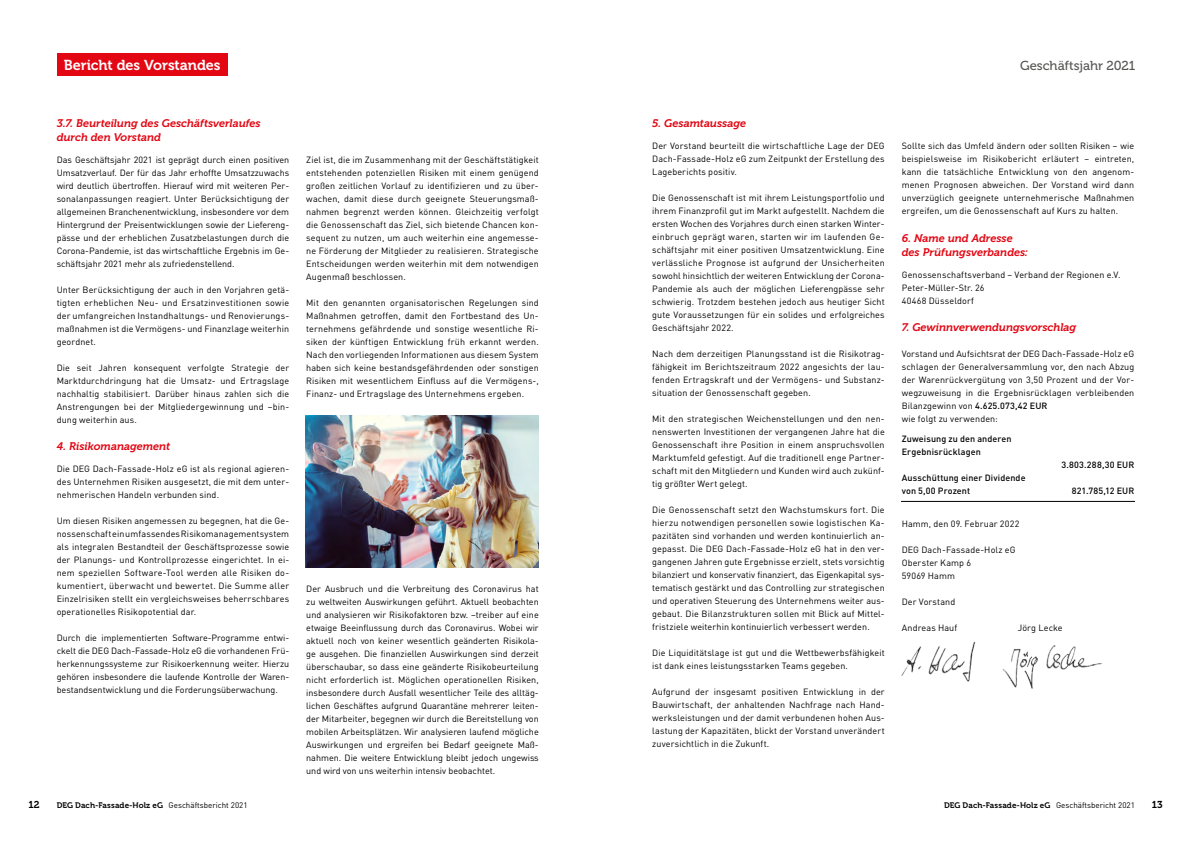
<style>
.page{position:relative;width:1191px;height:842px;background:#fff}
.page>*{position:absolute;margin:0;border:0;box-sizing:border-box;transform-origin:0 0}
.t1{font:14.4px "Museo 700";letter-spacing:-.005em;color:#fff}
.t2{font:13px "Museo 500";letter-spacing:-.005em;color:#575756}
.t3{font:italic 11px "Museo 700";color:#e30613}
.t4{font:10px "Museo 700";color:#000}
.t5{font:9px/13px "DIN";letter-spacing:.01em;color:#000;text-align:justify}
.t6{font:500 9px/13px "DIN";letter-spacing:.01em;color:#000}
.t7{font:8px "Museo 700";letter-spacing:.01em;color:#000}
.s1{font-weight:500}
.s2{font-family:"DIN"}
</style>
<div class="page">
<img style="left:901px;top:641px;width:75px;height:41px">
<img style="left:1002px;top:645px;width:100px;height:44px">
<div style="left:57px;top:53px;width:171px;height:23px;background:#e30613"></div>
<img style="left:305px;top:415px;width:233px;height:152px">
<hr style="left:901px;top:501px;width:234px;height:1px;background:#000">
<p class="t1" style="left:64px;top:57px;width:158px">Bericht des Vorstandes</p>
<p class="t2" style="left:1020px;top:58px;width:117px">Geschäftsjahr 2021</p>
<p class="t3" style="left:57px;top:117px;width:205px">3.7. Beurteilung des Geschäftsverlaufes</p>
<p class="t3" style="left:57px;top:131px;width:106px">durch den Vorstand</p>
<p class="t5" style="left:57px;top:153px;width:234px">Das Geschäftsjahr 2021 ist geprägt durch einen positiven Umsatzverlauf. Der für das Jahr erhoffte Umsatzzuwachs wird deutlich übertroffen. Hierauf wird mit weiteren Per&shy;sonalanpassungen reagiert. Unter Berücksichtigung der allgemeinen Branchenentwicklung, insbesondere vor dem Hintergrund der Preisentwicklungen sowie der Liefereng&shy;pässe und der erheblichen Zusatzbelastungen durch die Corona-Pandemie, ist das wirtschaftliche Ergebnis im Ge&shy;schäftsjahr 2021 mehr als zufriedenstellend.</p>
<p class="t5" style="left:57px;top:283px;width:234px">Unter Berücksichtigung der auch in den Vorjahren getä&shy;tigten erheblichen Neu- und Ersatzinvestitionen sowie der umfangreichen Instandhaltungs- und Renovierungs&shy;maßnahmen ist die Vermögens- und Finanzlage weiterhin geordnet.</p>
<p class="t5" style="left:57px;top:361px;width:234px">Die seit Jahren konsequent verfolgte Strategie der Marktdurchdringung hat die Umsatz- und Ertragslage nachhaltig stabilisiert. Darüber hinaus zahlen sich die Anstrengungen bei der Mitgliedergewinnung und –bin&shy;dung weiterhin aus.</p>
<p class="t3" style="left:57px;top:440px;width:115px">4. Risikomanagement</p>
<p class="t5" style="left:57px;top:462px;width:234px">Die DEG Dach-Fassade-Holz eG ist als regional agieren&shy;des Unternehmen Risiken ausgesetzt, die mit dem unter&shy;nehmerischen Handeln verbunden sind.</p>
<p class="t5" style="left:57px;top:514px;width:234px">Um diesen Risiken angemessen zu begegnen, hat die Ge&shy;nossenschaft ein umfassendes Risikomanagementsystem als integralen Bestandteil der Geschäftsprozesse sowie der Planungs- und Kontrollprozesse eingerichtet. In ei&shy;nem speziellen Software-Tool werden alle Risiken do&shy;kumentiert, überwacht und bewertet. Die Summe aller Einzelrisiken stellt ein vergleichsweises beherrschbares operationelles Risikopotential dar.</p>
<p class="t5" style="left:57px;top:631px;width:234px">Durch die implementierten Software-Programme entwi&shy;ckelt die DEG Dach-Fassade-Holz eG die vorhandenen Frü&shy;herkennungssysteme zur Risikoerkennung weiter. Hierzu gehören insbesondere die laufende Kontrolle der Waren&shy;bestandsentwicklung und die Forderungsüberwachung.</p>
<p class="t5" style="left:306px;top:153px;width:234px">Ziel ist, die im Zusammenhang mit der Geschäftstätigkeit entstehenden potenziellen Risiken mit einem genügend großen zeitlichen Vorlauf zu identifizieren und zu über&shy;wachen, damit diese durch geeignete Steuerungsmaß&shy;nahmen begrenzt werden können. Gleichzeitig verfolgt die Genossenschaft das Ziel, sich bietende Chancen kon&shy;sequent zu nutzen, um auch weiterhin eine angemesse&shy;ne Förderung der Mitglieder zu realisieren. Strategische Entscheidungen werden weiterhin mit dem notwendigen Augenmaß beschlossen.</p>
<p class="t5" style="left:306px;top:296px;width:234px">Mit den genannten organisatorischen Regelungen sind Maßnahmen getroffen, damit den Fortbestand des Un&shy;ternehmens gefährdende und sonstige wesentliche Ri&shy;siken der künftigen Entwicklung früh erkannt werden.<br>Nach den vorliegenden Informationen aus diesem System haben sich keine bestandsgefährdenden oder sonstigen Risiken mit wesentlichem Einfluss auf die Vermögens-, Finanz- und Ertragslage des Unternehmens ergeben.</p>
<p class="t5" style="left:306px;top:582px;width:234px">Der Ausbruch und die Verbreitung des Coronavirus hat zu weltweiten Auswirkungen geführt. Aktuell beobachten und analysieren wir Risikofaktoren bzw. –treiber auf eine etwaige Beeinflussung durch das Coronavirus. Wobei wir aktuell noch von keiner wesentlich geänderten Risikola&shy;ge ausgehen. Die finanziellen Auswirkungen sind derzeit überschaubar, so dass eine geänderte Risikobeurteilung nicht erforderlich ist. Möglichen operationellen Risiken, insbesondere durch Ausfall wesentlicher Teile des alltäg&shy;lichen Geschäftes aufgrund Quarantäne mehrerer leiten&shy;der Mitarbeiter, begegnen wir durch die Bereitstellung von mobilen Arbeitsplätzen. Wir analysieren laufend mögliche Auswirkungen und ergreifen bei Bedarf geeignete Maß&shy;nahmen. Die weitere Entwicklung bleibt jedoch ungewiss und wird von uns weiterhin intensiv beobachtet.</p>
<p class="t3" style="left:652px;top:117px;width:95px">5. Gesamtaussage</p>
<p class="t5" style="left:652px;top:139px;width:234px">Der Vorstand beurteilt die wirtschaftliche Lage der DEG Dach-Fassade-Holz eG zum Zeitpunkt der Erstellung des Lageberichts positiv.</p>
<p class="t5" style="left:652px;top:191px;width:234px">Die Genossenschaft ist mit ihrem Leistungsportfolio und ihrem Finanzprofil gut im Markt aufgestellt. Nachdem die ersten Wochen des Vorjahres durch einen starken Winter&shy;einbruch geprägt waren, starten wir im laufenden Ge&shy;schäftsjahr mit einer positiven Umsatzentwicklung. Eine verlässliche Prognose ist aufgrund der Unsicherheiten sowohl hinsichtlich der weiteren Entwicklung der Corona-Pandemie als auch der möglichen Lieferengpässe sehr schwierig. Trotzdem bestehen jedoch aus heutiger Sicht gute Voraussetzungen für ein solides und erfolgreiches Geschäftsjahr 2022.</p>
<p class="t5" style="left:652px;top:347px;width:234px">Nach dem derzeitigen Planungsstand ist die Risikotrag&shy;fähigkeit im Berichtszeitraum 2022 angesichts der lau&shy;fenden Ertragskraft und der Vermögens- und Substanz&shy;situation der Genossenschaft gegeben.</p>
<p class="t5" style="left:652px;top:412px;width:234px">Mit den strategischen Weichenstellungen und den nen&shy;nenswerten Investitionen der vergangenen Jahre hat die Genossenschaft ihre Position in einem anspruchsvollen Marktumfeld gefestigt. Auf die traditionell enge Partner&shy;schaft mit den Mitgliedern und Kunden wird auch zukünf&shy;tig größter Wert gelegt.</p>
<p class="t5" style="left:652px;top:503px;width:234px">Die Genossenschaft setzt den Wachstumskurs fort. Die hierzu notwendigen personellen sowie logistischen Ka&shy;pazitäten sind vorhanden und werden kontinuierlich an&shy;gepasst. Die DEG Dach-Fassade-Holz eG hat in den ver&shy;gangenen Jahren gute Ergebnisse erzielt, stets vorsichtig bilanziert und konservativ finanziert, das Eigenkapital sys&shy;tematisch gestärkt und das Controlling zur strategischen und operativen Steuerung des Unternehmens weiter aus&shy;gebaut. Die Bilanzstrukturen sollen mit Blick auf Mittel&shy;fristziele weiterhin kontinuierlich verbessert werden.</p>
<p class="t5" style="left:652px;top:646px;width:234px">Die Liquiditätslage ist gut und die Wettbewerbsfähigkeit ist dank eines leistungsstarken Teams gegeben.</p>
<p class="t5" style="left:652px;top:685px;width:234px">Aufgrund der insgesamt positiven Entwicklung in der Bauwirtschaft, der anhaltenden Nachfrage nach Hand&shy;werksleistungen und der damit verbundenen hohen Aus&shy;lastung der Kapazitäten, blickt der Vorstand unverändert zuversichtlich in die Zukunft.</p>
<p class="t5" style="left:901px;top:139px;width:234px">Sollte sich das Umfeld ändern oder sollten Risiken – wie beispielsweise im Risikobericht erläutert – eintreten, kann die tatsächliche Entwicklung von den angenom&shy;menen Prognosen abweichen. Der Vorstand wird dann unverzüglich geeignete unternehmerische Maßnahmen ergreifen, um die Genossenschaft auf Kurs zu halten.</p>
<p class="t3" style="left:901px;top:232px;width:113px">6. Name und Adresse</p>
<p class="t3" style="left:901px;top:246px;width:128px">des Prüfungsverbandes:</p>
<p class="t5" style="left:901px;top:268px;width:220px">Genossenschaftsverband – Verband der Regionen e.V.</p>
<p class="t5" style="left:901px;top:281px;width:84px">Peter-Müller-Str. 26</p>
<p class="t5" style="left:901px;top:294px;width:74px">40468 Düsseldorf</p>
<p class="t3" style="left:901px;top:321px;width:176px">7. Gewinnverwendungsvorschlag</p>
<p class="t5" style="left:901px;top:347px;width:234px">Vorstand und Aufsichtsrat der DEG Dach-Fassade-Holz eG schlagen der Generalversammlung vor, den nach Abzug der Warenrückvergütung von 3,50 Prozent und der Vor&shy;wegzuweisung in die Ergebnisrücklagen verbleibenden Bilanzgewinn von <span class="s1">4.625.073,42 EUR</span></p>
<p class="t5" style="left:901px;top:412px;width:98px">wie folgt zu verwenden:</p>
<p class="t6" style="left:901px;top:431px;width:111px">Zuweisung zu den anderen<br>Ergebnisrücklagen</p>
<p class="t6" style="left:1061px;top:457px;width:74px">3.803.288,30 EUR</p>
<p class="t6" style="left:901px;top:470px;width:125px">Ausschüttung einer Dividende von 5,00 Prozent</p>
<p class="t6" style="left:1071px;top:483px;width:64px">821.785,12 EUR</p>
<p class="t5" style="left:901px;top:517px;width:119px">Hamm, den 09. Februar 2022</p>
<p class="t5" style="left:901px;top:543px;width:115px">DEG Dach-Fassade-Holz eG</p>
<p class="t5" style="left:901px;top:556px;width:71px">Oberster Kamp 6</p>
<p class="t5" style="left:901px;top:569px;width:55px">59069 Hamm</p>
<p class="t5" style="left:901px;top:595px;width:55px">Der Vorstand</p>
<p class="t5" style="left:901px;top:621px;width:57px">Andreas Hauf</p>
<p class="t5" style="left:1017px;top:621px;width:46px">Jörg Lecke</p>
<p class="t4" style="left:28px;top:799px;width:13px">12</p>
<p class="t7" style="left:57px;top:801px;width:192px">DEG Dach-Fassade-Holz eG <span class="s2">Geschäftsbericht 2021</span></p>
<p class="t7" style="left:944px;top:801px;width:192px">DEG Dach-Fassade-Holz eG <span class="s2">Geschäftsbericht 2021</span></p>
<p class="t4" style="left:1151px;top:799px;width:12px">13</p>
</div>
